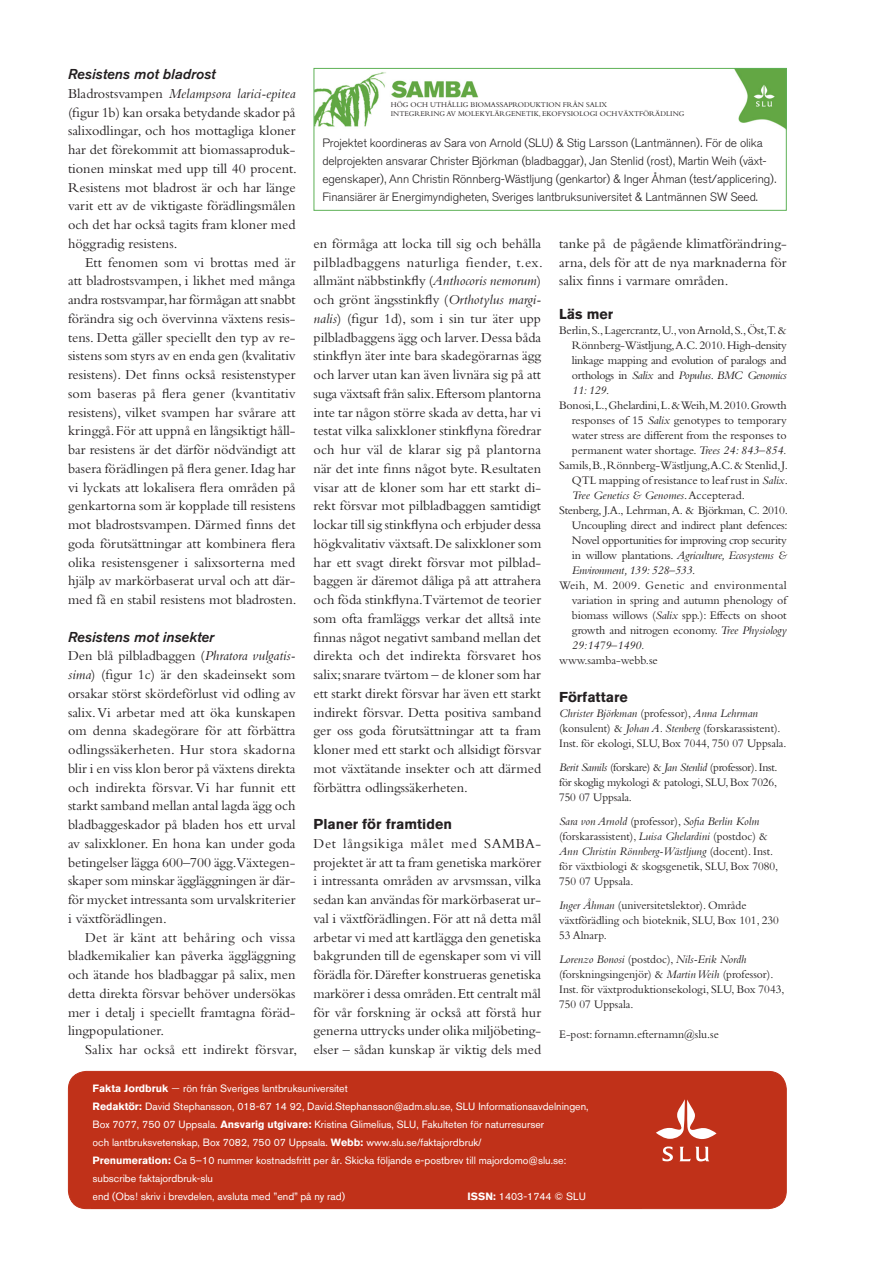
<style>
.page{position:relative;width:893px;height:1263px;background:#fff}
.page>*{position:absolute;margin:0;border:0;box-sizing:border-box;transform-origin:0 0}
.Brödtext__indrag{font:14.25px/18.8px "Bembo";color:#231f20;text-align:justify}
.Brödtext_utan_indrag{font:14.25px/18.8px "Bembo";color:#231f20;text-align:justify}
.Mellanrubrik{font:italic 14.25px "Akzidenz Grotesk BQ Med";color:#231f20}
.Mellanrubrik-2{font:700 14.25px "Akzidenz Grotesk BQ";color:#231f20}
.Läs_mer{font:12px/15px "Bembo";letter-spacing:-.01em;color:#231f20;text-align:justify}
.Författaradress__sid{font:12px/15px "Bembo";color:#231f20}
.Faktaruta{font:300 12px/18px "Akzidenz Grotesk BQ";letter-spacing:-.01em;color:#231f20}
.Faktaruta-2{font:10.5px/18px "Akzidenz Grotesk BQ";color:#fff}
.Diagram_tabeller{font:7.5px "Bembo";color:#231f20}
.s1{font-style:italic}
.s2{font-weight:700}
.s3{font-family:"Bembo";font-size:14.25px}
</style>
<div class="page">
<div style="left:68px;top:1071px;width:718px;height:137px;background:#c03119;border-radius:18px"></div>
<div style="left:68px;top:1071px;width:719px;height:138px;border:1px solid #c03119;border-radius:18px"></div>
<div style="left:91px;top:1079px;width:551px;height:130px;border:2px solid #c03119"></div>
<svg style="left:656px;top:1099px;width:60px;height:40px"></svg>
<svg style="left:662px;top:1146px;width:11px;height:15px"></svg>
<svg style="left:679px;top:1146px;width:30px;height:15px"></svg>
<img style="left:316px;top:70px;width:469px;height:59px">
<div style="left:314px;top:68px;width:473px;height:143px;border:1px solid #5db156"></div>
<p class="Mellanrubrik" style="left:68px;top:66px;width:149px">Resistens mot bladrost</p>
<p class="Brödtext_utan_indrag" style="left:68px;top:84px;width:230px">Bladrostsvampen <span class="s1">Melampsora larici-epitea </span>(figur 1b) kan orsaka betydande skador på salixodlingar, och hos mottagliga kloner har det förekommit att biomassaproduk&shy;tionen minskat med upp till 40 procent.<br>Resistens mot bladrost är och har länge varit ett av de viktigaste förädlingsmålen och det har också tagits fram kloner med höggradig resistens.</p>
<p class="Brödtext__indrag" style="left:68px;top:252px;width:230px;text-indent:17px">Ett fenomen som vi brottas med är att bladrostsvampen, i likhet med många andra rostsvampar, har förmågan att snabbt förändra sig och övervinna växtens resis&shy;tens. Detta gäller speciellt den typ av re&shy;sistens som styrs av en enda gen (kvalitativ resistens). Det finns också resistenstyper som baseras på flera gener (kvantitativ resistens), vilket svampen har svårare att kringgå. För att uppnå en långsiktigt håll&shy;bar resistens är det därför nödvändigt att basera förädlingen på flera gener. Idag har vi lyckats att lokalisera flera områden på genkartorna som är kopplade till resistens mot bladrostsvampen. Därmed finns det goda förutsättningar att kombinera flera olika resistensgener i salixsorterna med hjälp av markörbaserat urval och att där&shy;med få en stabil resistens mot bladrosten.</p>
<p class="Mellanrubrik" style="left:68px;top:628px;width:148px">Resistens mot insekter</p>
<p class="Brödtext_utan_indrag" style="left:68px;top:646px;width:229px">Den blå pilbladbaggen (<span class="s1">Phratora vulgatis&shy;sima</span>) (figur 1c) är den skadeinsekt som orsakar störst skördeförlust vid odling av salix. Vi arbetar med att öka kunskapen om denna skadegörare för att förbättra odlingssäkerheten. Hur stora skadorna blir i en viss klon beror på växtens direkta och indirekta försvar. Vi har funnit ett starkt samband mellan antal lagda ägg och bladbaggeskador på bladen hos ett urval av salixkloner. En hona kan under goda betingelser lägga 600–700 ägg.Växtegen&shy;skaper som minskar äggläggningen är där&shy;för mycket intressanta som urvalskriterier i växtförädlingen.</p>
<p class="Brödtext__indrag" style="left:68px;top:927px;width:229px;text-indent:17px">Det är känt att behåring och vissa bladkemikalier kan påverka äggläggning och ätande hos bladbaggar på salix, men detta direkta försvar behöver undersökas mer i detalj i speciellt framtagna föräd&shy;lingpopulationer.</p>
<p class="Brödtext__indrag" style="left:85px;top:1040px;width:214px">Salix har också ett indirekt försvar,</p>
<p class="Diagram_tabeller" style="left:391px;top:100px;width:218px">HÖG OCH UTHÅLLIG BIOMASSAPRODUKTION FRÅN SALIX</p>
<p class="Diagram_tabeller" style="left:391px;top:109px;width:295px">INTEGRERING AV MOLEKYLÄRGENETIK, EKOFYSIOLOGI OCH VÄXTFÖRÄDLING</p>
<p class="Faktaruta" style="left:322px;top:134px;width:456px">Projektet koordineras av Sara von Arnold (SLU) &amp; Stig Larsson (Lantmännen). För de olika delprojekten ansvarar Christer Björkman (bladbaggar), Jan Stenlid (rost), Martin Weih (växt&shy;egenskaper), Ann Christin Rönnberg-Wästljung (genkartor) &amp; Inger Åhman (test/applicering).<br>Finansiärer är Energimyndigheten, Sveriges lantbruksuniversitet &amp; Lantmännen SW Seed.</p>
<p class="Brödtext__indrag" style="left:314px;top:234px;width:231px;text-align:left">en förmåga att locka till sig och behålla pilbladbaggens naturliga fiender, t.ex. allmänt näbbstinkfly (<span class="s1">Anthocoris nemorum</span>) och grönt ängsstinkfly (<span class="s1">Orthotylus margi&shy;nalis</span>) (figur 1d), som i sin tur äter upp pilbladbaggens ägg och larver. Dessa båda stinkflyn äter inte bara skadegörarnas ägg och larver utan kan även livnära sig på att suga växtsaft från salix. Eftersom plantorna inte tar någon större skada av detta, har vi testat vilka salixkloner stinkflyna föredrar och hur väl de klarar sig på plantorna när det inte finns något byte. Resultaten visar att de kloner som har ett starkt di&shy;rekt försvar mot pilbladbaggen samtidigt lockar till sig stinkflyna och erbjuder dessa högkvalitativ växtsaft. De salixkloner som har ett svagt direkt försvar mot pilblad&shy;baggen är däremot dåliga på att attrahera och föda stinkflyna.Tvärtemot de teorier som ofta framläggs verkar det alltså inte finnas något negativt samband mellan det direkta och det indirekta försvaret hos salix; snarare tvärtom – de kloner som har ett starkt direkt försvar har även ett starkt indirekt försvar. Detta positiva samband ger oss goda förutsättningar att ta fram kloner med ett starkt och allsidigt försvar mot växtätande insekter och att därmed förbättra odlingssäkerheten.</p>
<p class="Mellanrubrik-2" style="left:314px;top:816px;width:140px">Planer för framtiden</p>
<p class="Brödtext_utan_indrag" style="left:314px;top:834px;width:229px">Det långsikiga målet med SAMBA&shy;projektet är att ta fram genetiska markörer i intressanta områden av arvsmssan, vilka sedan kan användas för markörbaserat ur&shy;val i växtförädlingen. För att nå detta mål arbetar vi med att kartlägga den genetiska bakgrunden till de egenskaper som vi vill förädla för. Därefter konstrueras genetiska markörer i dessa områden. Ett centralt mål för vår forskning är också att förstå hur generna uttrycks under olika miljöbeting&shy;elser – sådan kunskap är viktig dels med</p>
<p class="Brödtext_utan_indrag" style="left:559px;top:234px;width:229px">tanke på de pågående klimatförändring&shy;arna, dels för att de nya marknaderna för salix finns i varmare områden.</p>
<p class="Mellanrubrik-2" style="left:559px;top:306px;width:56px">Läs mer</p>
<p class="Läs_mer" style="left:572px;top:323px;width:216px;text-indent:-13px">Berlin, S., Lagercrantz, U., von Arnold, S., Öst,T. &amp; Rönnberg-Wästljung,A.C. 2010. High-density linkage mapping and evolution of paralogs and orthologs in <span class="s1">Salix</span> and <span class="s1">Populus</span>. <span class="s1">BMC Genomics 11: 129</span>.</p>
<p class="Läs_mer" style="left:572px;top:398px;width:216px;text-indent:-13px">Bonosi, L., Ghelardini, L. &amp; Weih, M. 2010. Growth responses of 15 <span class="s1">Salix</span> genotypes to temporary water stress are different from the responses to permanent water shortage. <span class="s1">Trees 24: 843–854.</span></p>
<p class="Läs_mer" style="left:572px;top:458px;width:217px;text-indent:-13px">Samils, B., Rönnberg-Wästljung,A.C. &amp; Stenlid, J.<br>QTL mapping of resistance to leaf rust in <span class="s1">Salix</span>.<br><span class="s1">Tree Genetics &amp; Genomes</span>. Accepterad.</p>
<p class="Läs_mer" style="left:572px;top:503px;width:217px;text-indent:-13px">Stenberg, J.A., Lehrman, A. &amp; Björkman, C. 2010.<br>Uncoupling direct and indirect plant defences:<br>Novel opportunities for improving crop security in willow plantations. <span class="s1">Agriculture, Ecosystems &amp; Environment, 139: 528–533</span>.</p>
<p class="Läs_mer" style="left:572px;top:578px;width:216px;text-indent:-13px">Weih, M. 2009. Genetic and environmental variation in spring and autumn phenology of biomass willows (<span class="s1">Salix</span> spp.): Effects on shoot growth and nitrogen economy. <span class="s1">Tree Physiology 29:1479–1490.</span></p>
<p class="Läs_mer" style="left:559px;top:653px;width:100px">www.samba-webb.se</p>
<p class="Mellanrubrik-2" style="left:559px;top:688px;width:70px">Författare</p>
<p class="Författaradress__sid" style="left:559px;top:705px;width:229px"><span class="s1">Christer Björkman</span> (professor), <span class="s1">Anna Lehrman </span>(konsulent) &amp; <span class="s1">Johan A. Stenberg</span> (forskarassistent).<br>Inst. för ekologi, SLU, Box 7044, 750 07 Uppsala.</p>
<p class="Författaradress__sid" style="left:559px;top:759px;width:220px;text-align:justify"><span class="s1">Berit Samils</span> (forskare) &amp; <span class="s1">Jan Stenlid</span> (professor). Inst. för skoglig mykologi &amp; patologi, SLU, Box 7026, 750 07 Uppsala.</p>
<p class="Författaradress__sid" style="left:559px;top:813px;width:221px"><span class="s1">Sara von Arnold</span> (professor), <span class="s1">Sofia Berlin Kolm </span>(forskarassistent), <span class="s1">Luisa Ghelardini</span> (postdoc) &amp; <span class="s1">Ann Christin Rönnberg-Wästljung</span> (docent). Inst. för växtbiologi &amp; skogsgenetik, SLU, Box 7080, 750 07 Uppsala.</p>
<p class="Författaradress__sid" style="left:559px;top:897px;width:221px"><span class="s1">Inger Åhman</span> (universitetslektor). Område växtförädling och bioteknik, SLU, Box 101, 230<br>53 Alnarp.</p>
<p class="Författaradress__sid" style="left:559px;top:951px;width:227px"><span class="s1">Lorenzo Bonosi</span> (postdoc), <span class="s1">Nils-Erik Nordh </span>(forskningsingenjör) &amp; <span class="s1">Martin Weih</span> (professor).<br>Inst. för växtproduktionsekologi, SLU, Box 7043, 750 07 Uppsala.</p>
<p class="Författaradress__sid" style="left:559px;top:1026px;width:161px">E-post: fornamn.efternamn@slu.se</p>
<p class="Faktaruta-2" style="left:93px;top:1079px;width:257px"><span class="s2">Fakta Jordbruk</span> <span class="s3">–</span> rön från Sveriges lantbruksuniversitet</p>
<p class="Faktaruta-2" style="left:93px;top:1097px;width:498px"><span class="s2">Redaktör:</span> David Stephansson, 018-67 14 92, David.Stephansson@adm.slu.se, SLU Informationsavdelningen,<br>Box 7077, 750 07 Uppsala. <span class="s2">Ansvarig utgivare:</span> Kristina Glimelius, SLU, Fakulteten för naturresurser</p>
<p class="Faktaruta-2" style="left:93px;top:1133px;width:391px">och lantbruksvetenskap, Box 7082, 750 07 Uppsala. <span class="s2">Webb:</span> www.slu.se/faktajordbruk/</p>
<p class="Faktaruta-2" style="left:93px;top:1151px;width:475px"><span class="s2">Prenumeration:</span> Ca 5–10 nummer kostnadsfritt per år. Skicka följande e-postbrev till majordomo@slu.se:</p>
<p class="Faktaruta-2" style="left:93px;top:1169px;width:122px">subscribe faktajordbruk-slu</p>
<p class="Faktaruta-2" style="left:93px;top:1187px;width:254px">end (Obs! skriv i brevdelen, avsluta med ”end” på ny rad)</p>
<p class="Faktaruta-2" style="left:468px;top:1187px;width:120px"><span class="s2">ISSN:</span> 1403-1744 © SLU</p>
</div>
